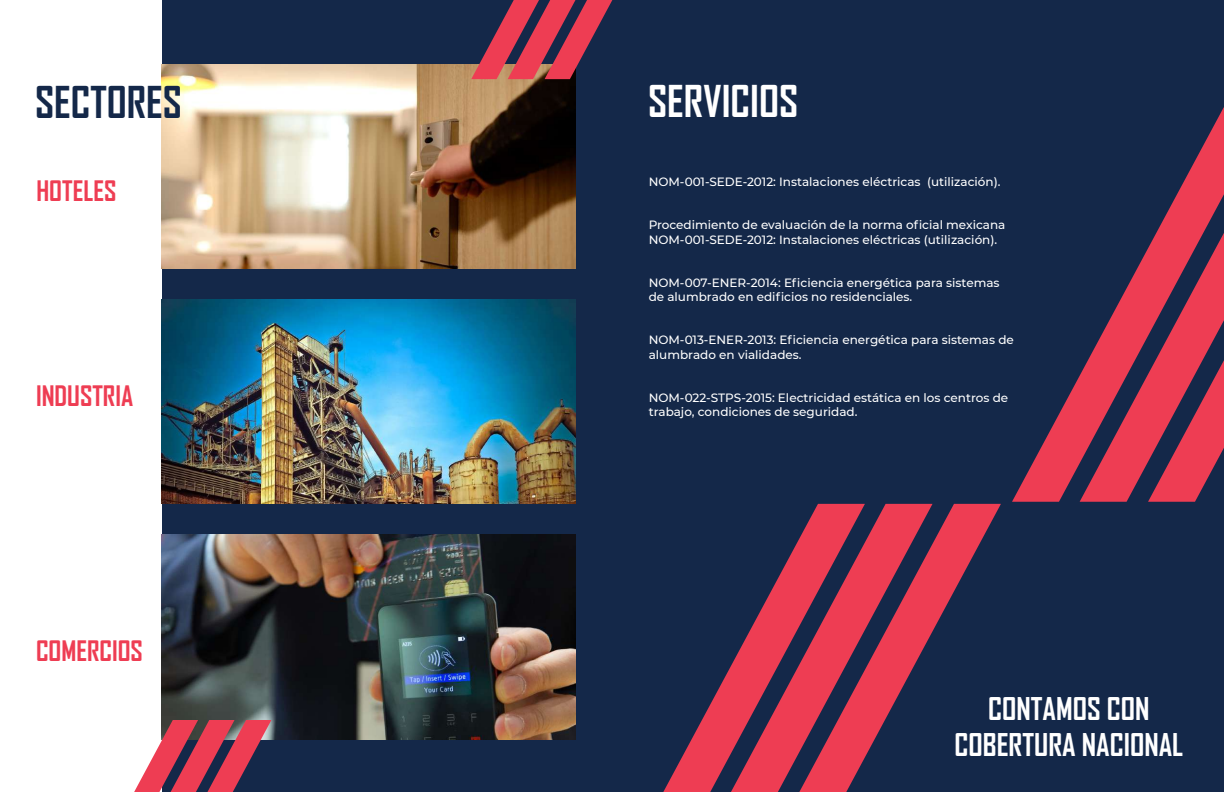
<style>
.page{position:relative;width:1224px;height:792px;background:#fff}
.page>*{position:absolute;margin:0;border:0;box-sizing:border-box;transform-origin:0 0}
.t1{font:700 42px "Agency FB";color:#fff}
.t2{font:700 42px "Agency FB";color:#142849}
.t3{font:700 30px/36px "Agency FB";color:#fff;text-align:center}
.t4{font:700 27px "Agency FB";color:#ee3d53}
.t5{font:500 12px/14.4px "Montserrat";color:#fff}
</style>
<div class="page">
<div style="left:612px;top:0;width:612px;height:792px;background:#142849"></div>
<div style="left:162px;top:0;width:451px;height:792px;background:#142849"></div>
<svg style="left:1012px;top:107px;width:212px;height:395px"></svg>
<svg style="left:933px;top:504px;width:68px;height:127px"></svg>
<svg style="left:865px;top:504px;width:68px;height:253px;fill:#ee3d53"></svg>
<svg style="left:663px;top:504px;width:202px;height:288px"></svg>
<img style="left:162px;top:299px;width:414px;height:205px">
<img style="left:162px;top:534px;width:414px;height:205px">
<img style="left:162px;top:64px;width:414px;height:205px">
<svg style="left:134px;top:720px;width:137px;height:72px"></svg>
<svg style="left:471px;top:0;width:141px;height:79px"></svg>
<h1 class="t2" style="left:35px;top:76px;width:148px">SECTORES</h1>
<h1 class="t1" style="left:648px;top:75px;width:152px">SERVICIOS</h1>
<h3 class="t4" style="left:36px;top:174px;width:81px">HOTELES</h3>
<h3 class="t4" style="left:36px;top:379px;width:99px">INDUSTRIA</h3>
<h3 class="t4" style="left:36px;top:635px;width:108px">COMERCIOS</h3>
<p class="t5" style="left:649px;top:174px;width:353px">NOM-001-SEDE-2012: Instalaciones eléctricas (utilización).</p>
<p class="t5" style="left:649px;top:217px;width:358px">Procedimiento de evaluación de la norma oficial mexicana<br>NOM-001-SEDE-2012: Instalaciones eléctricas (utilización).</p>
<p class="t5" style="left:649px;top:275px;width:352px">NOM-007-ENER-2014: Eficiencia energética para sistemas de alumbrado en edificios no residenciales.</p>
<p class="t5" style="left:649px;top:332px;width:367px">NOM-013-ENER-2013: Eficiencia energética para sistemas de alumbrado en vialidades.</p>
<p class="t5" style="left:649px;top:390px;width:361px">NOM-022-STPS-2015: Electricidad estática en los centros de trabajo, condiciones de seguridad.</p>
<h2 class="t3" style="left:955px;top:690px;width:230px">CONTAMOS CON<br>COBERTURA NACIONAL</h2>
</div>
